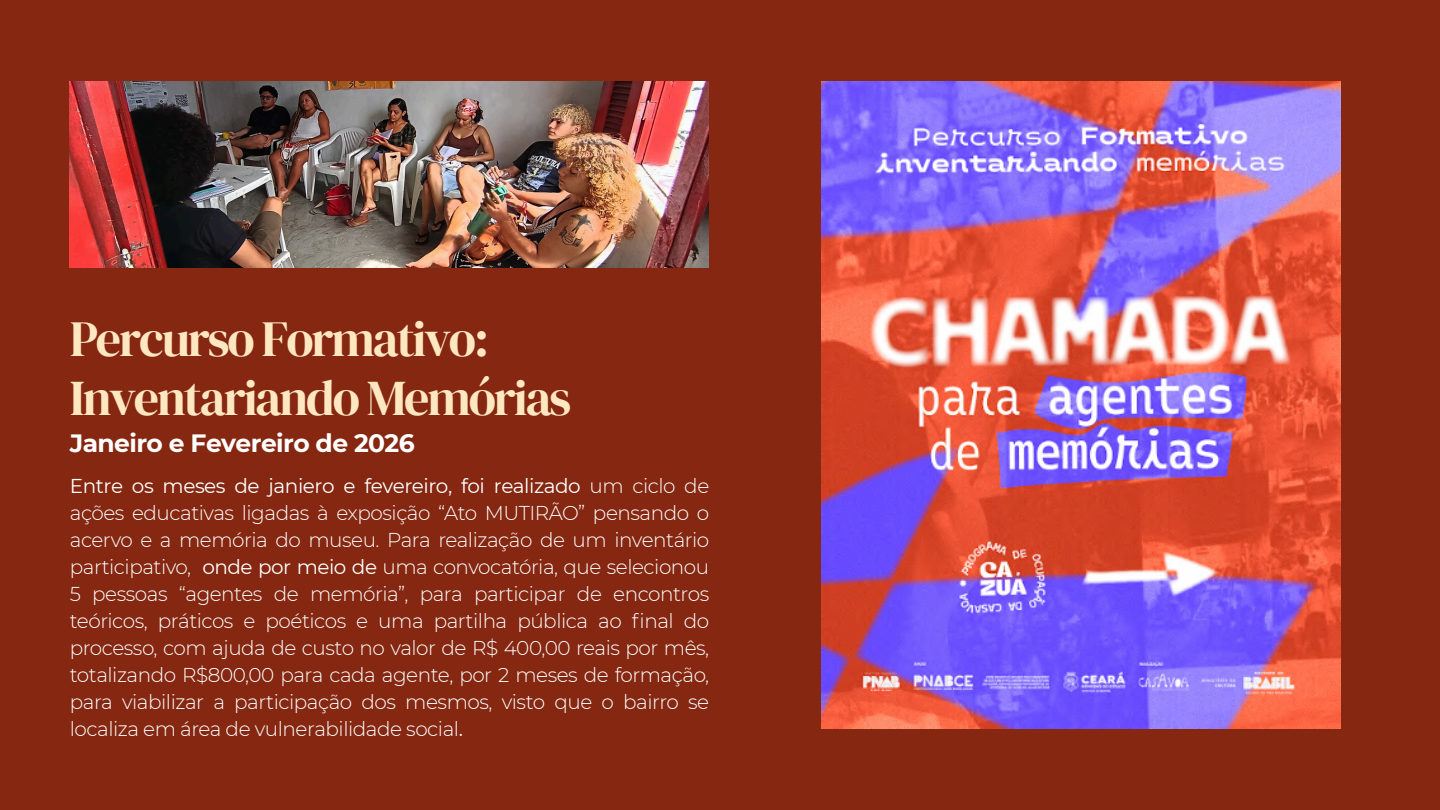
<style>
.page{position:relative;width:1440px;height:810px;background:#852711}
.page>*{position:absolute;margin:0;border:0;box-sizing:border-box;transform-origin:0 0}
.t1{font:50px/58.5px "DM Serif Display";letter-spacing:-.04em;color:#ffe7c2}
.t2{font:700 25px "Montserrat";letter-spacing:-.025em;color:#fff}
.t3{font:300 20px/27px "Montserrat";letter-spacing:-.025em;color:#fff;text-align:justify}
.s1{font-weight:400}
</style>
<div class="page">
<img style="left:821px;top:81px;width:519px;height:648px">
<img style="left:70px;top:81px;width:639px;height:187px">
<h1 class="t1" style="left:70px;top:310px;width:503px">Percurso Formativo:<br>Inventariando Memórias</h1>
<h2 class="t2" style="left:70px;top:428px;width:346px">Janeiro e Fevereiro de 2026</h2>
<p class="t3" style="left:70px;top:472px;width:641px"><span class="s1">Entre os meses de janiero e fevereiro, foi realizado</span> um ciclo de ações educativas ligadas à exposição “Ato MUTIRÃO” pensando o acervo e a memória do museu. Para realização de um inventário participativo, <span class="s1">onde por meio de</span> uma convocatória, que selecionou 5 pessoas “agentes de memória”, para participar de encontros teóricos, práticos e poéticos e uma partilha pública ao final do processo, com ajuda de custo no valor de R$ 400,00 reais por mês, totalizando R$800,00 para cada agente, por 2 meses de formação, para viabilizar a participação dos mesmos, visto que o bairro se localiza em área de vulnerabilidade social<span class="s1">.</span></p>
</div>
